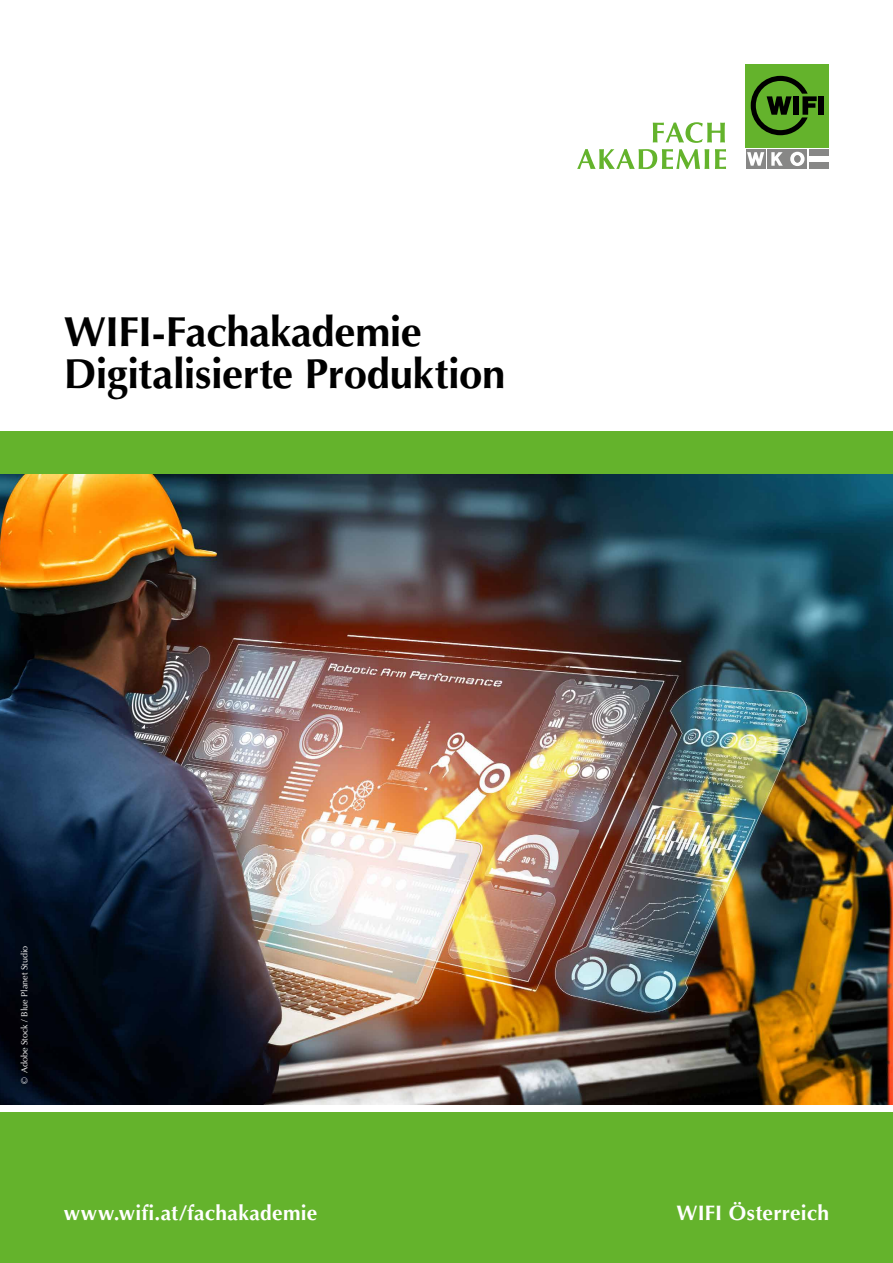
<style>
.page{position:relative;width:893px;height:1263px;background:#fff}
.page>*{position:absolute;margin:0;border:0;box-sizing:border-box;transform-origin:0 0}
.t1{font:700 42px/42px "Optima LT Std";letter-spacing:-.01em;color:#000}
.t2{font:700 21px "Optima LT Std";letter-spacing:.01em;color:#fff}
.t3{font:9px "Optima LT Std";color:#fff}
</style>
<div class="page">
<img style="left:0;top:474px;width:893px;height:631px">
<div style="left:0;top:1105px;width:893px;height:158px;background:#64b32c"></div>
<div style="left:0;top:1105px;width:893px;height:6px;background:#fff"></div>
<div style="left:746px;top:64px;width:83px;height:83px;background:#64b32c"></div>
<div style="left:787px;top:149px;width:20px;height:20px;background:#878786"></div>
<div style="left:767px;top:149px;width:19px;height:20px;background:#878786"></div>
<svg style="left:771px;top:152px;width:12px;height:14px"></svg>
<div style="left:746px;top:149px;width:20px;height:20px;background:#878786"></div>
<svg style="left:747px;top:152px;width:17px;height:14px"></svg>
<div style="left:809px;top:149px;width:20px;height:7px;background:#878786"></div>
<div style="left:809px;top:162px;width:20px;height:7px;background:#878786"></div>
<div style="left:818px;top:96px;width:6px;height:19px;background:#000"></div>
<svg style="left:751px;top:76px;width:66px;height:59px"></svg>
<svg style="left:790px;top:152px;width:15px;height:14px"></svg>
<div style="left:794px;top:155px;width:6px;height:8px;background:#878786;border-radius:50%"></div>
<svg style="left:653px;top:122px;width:72px;height:21px"></svg>
<svg style="left:577px;top:149px;width:132px;height:20px"></svg>
<svg style="left:715px;top:149px;width:11px;height:20px"></svg>
<div style="left:0;top:431px;width:893px;height:43px;background:#64b32c"></div>
<p class="t1" style="left:64px;top:312px;width:443px">WIFI-Fachakademie<br>Digitalisierte Produktion</p>
<p class="t3" style="left:19px;top:1084px;width:140px;rotate:-90deg">© Adobe Stock / Blue Planet Studio</p>
<p class="t2" style="left:64px;top:1201px;width:255px">www.wifi.at/fachakademie</p>
<p class="t2" style="left:677px;top:1201px;width:154px">WIFI Österreich</p>
</div>
